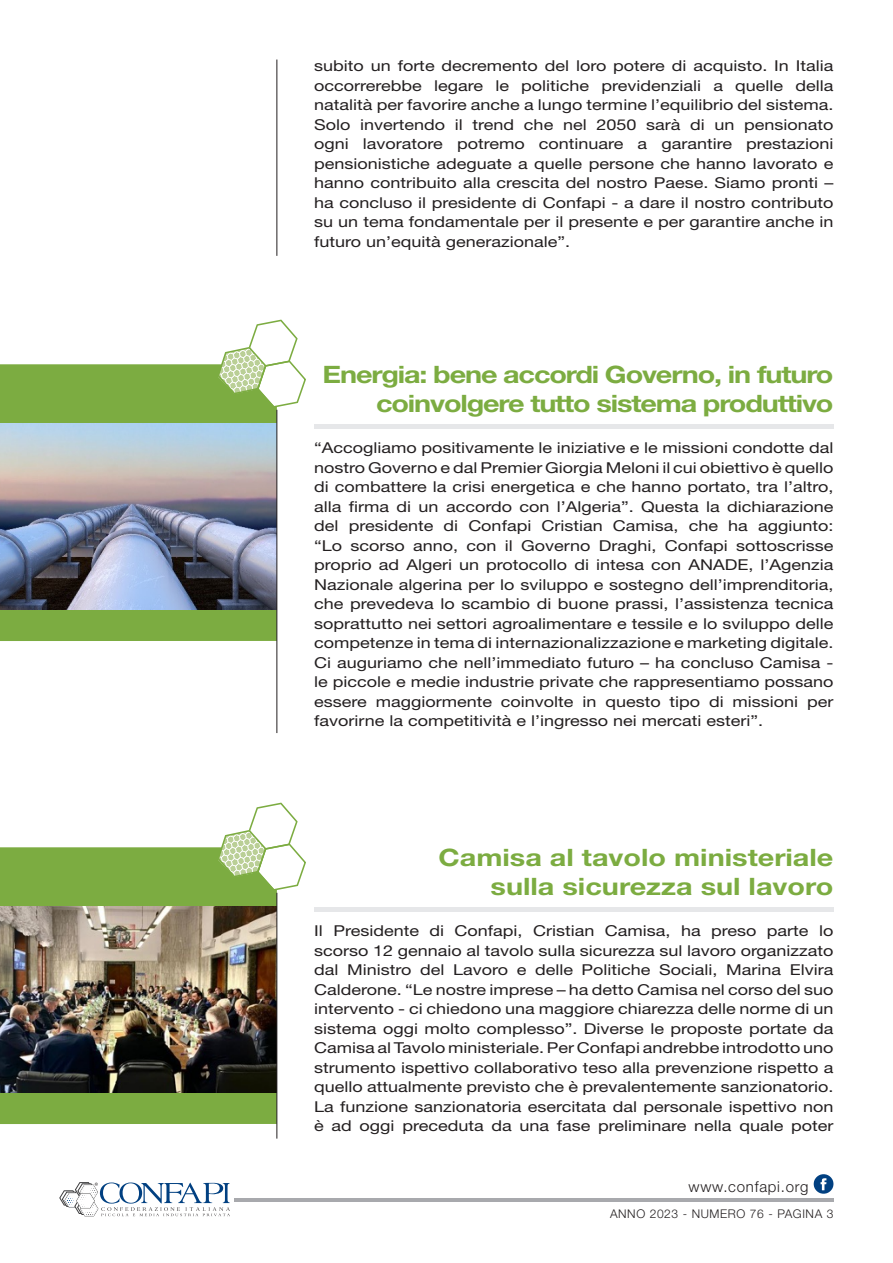
<style>
.page{position:relative;width:893px;height:1263px;background:#fff}
.page>*{position:absolute;margin:0;border:0;box-sizing:border-box;transform-origin:0 0}
.t1{font:700 24px/28.8px "Helvetica Neue";letter-spacing:-.04em;color:#7cac41;text-align:right;scale:1.2 1}
.t2{font:700 24px/28.8px "Helvetica Neue";color:#7cac41;text-align:right;scale:1.2 1}
.t3{font:15px/19.5px "Helvetica Neue";color:#231f20;text-align:justify;scale:1.2 1}
.t4{font:300 15px "Helvetica Neue";letter-spacing:.05em;color:#231f20}
.t5{font:300 12px "Helvetica Neue";letter-spacing:.05em;color:#231f20}
</style>
<div class="page">
<hr style="left:234px;top:1198px;width:600px;height:3px;background:#a8a9ad">
<svg style="left:814px;top:1174px;width:19px;height:20px"></svg>
<svg style="left:59px;top:1182px;width:171px;height:35px"></svg>
<hr style="left:277px;top:60px;width:1px;height:196px;background:#231f20">
<div style="left:0;top:364px;width:277px;height:277px;background:#7cac41"></div>
<div style="left:314px;top:424px;width:519px;height:5px;background:#e6e7e9"></div>
<svg style="left:217px;top:320px;width:89px;height:88px"></svg>
<img style="left:0;top:423px;width:277px;height:187px">
<hr style="left:277px;top:410px;width:1px;height:323px;background:#231f20">
<div style="left:0;top:847px;width:277px;height:277px;background:#7cac41"></div>
<div style="left:314px;top:907px;width:519px;height:5px;background:#e6e7e9"></div>
<svg style="left:217px;top:803px;width:89px;height:88px"></svg>
<img style="left:0;top:906px;width:277px;height:187px">
<hr style="left:277px;top:893px;width:1px;height:245px;background:#231f20">
<p class="t3" style="left:314px;top:56px;width:434px">subito un forte decremento del loro potere di acquisto. In Italia occorrerebbe legare le politiche previdenziali a quelle della natalità per favorire anche a lungo termine l’equilibrio del sistema.<br>Solo invertendo il trend che nel 2050 sarà di un pensionato ogni lavoratore potremo continuare a garantire prestazioni pensionistiche adeguate a quelle persone che hanno lavorato e hanno contribuito alla crescita del nostro Paese. Siamo pronti – ha concluso il presidente di Confapi - a dare il nostro contributo su un tema fondamentale per il presente e per garantire anche in futuro un’equità generazionale”.</p>
<h1 class="t1" style="left:323px;top:360px;width:427px">Energia: bene accordi Governo, in futuro coinvolgere tutto sistema produttivo</h1>
<p class="t3" style="left:314px;top:438px;width:434px">“Accogliamo positivamente le iniziative e le missioni condotte dal nostro Governo e dal Premier Giorgia Meloni il cui obiettivo è quello di combattere la crisi energetica e che hanno portato, tra l’altro, alla firma di un accordo con l’Algeria”. Questa la dichiarazione del presidente di Confapi Cristian Camisa, che ha aggiunto: “Lo scorso anno, con il Governo Draghi, Confapi sottoscrisse proprio ad Algeri un protocollo di intesa con ANADE, l’Agenzia Nazionale algerina per lo sviluppo e sostegno dell’imprenditoria, che prevedeva lo scambio di buone prassi, l’assistenza tecnica soprattutto nei settori agroalimentare e tessile e lo sviluppo delle competenze in tema di internazionalizzazione e marketing digitale.<br>Ci auguriamo che nell’immediato futuro – ha concluso Camisa - le piccole e medie industrie private che rappresentiamo possano essere maggiormente coinvolte in questo tipo di missioni per favorirne la competitività e l’ingresso nei mercati esteri”.</p>
<h1 class="t2" style="left:438px;top:842px;width:331px">Camisa al tavolo ministeriale sulla sicurezza sul lavoro</h1>
<p class="t3" style="left:314px;top:921px;width:434px">Il Presidente di Confapi, Cristian Camisa, ha preso parte lo scorso 12 gennaio al tavolo sulla sicurezza sul lavoro organizzato dal Ministro del Lavoro e delle Politiche Sociali, Marina Elvira Calderone. “Le nostre imprese – ha detto Camisa nel corso del suo intervento - ci chiedono una maggiore chiarezza delle norme di un sistema oggi molto complesso”. Diverse le proposte portate da Camisa al Tavolo ministeriale. Per Confapi andrebbe introdotto uno strumento ispettivo collaborativo teso alla prevenzione rispetto a quello attualmente previsto che è prevalentemente sanzionatorio.<br>La funzione sanzionatoria esercitata dal personale ispettivo non è ad oggi preceduta da una fase preliminare nella quale poter</p>
<p class="t4" style="left:689px;top:1177px;width:122px">www.confapi.org</p>
<p class="t5" style="left:610px;top:1206px;width:225px">ANNO 2023 - NUMERO 76 - PAGINA 3</p>
</div>
